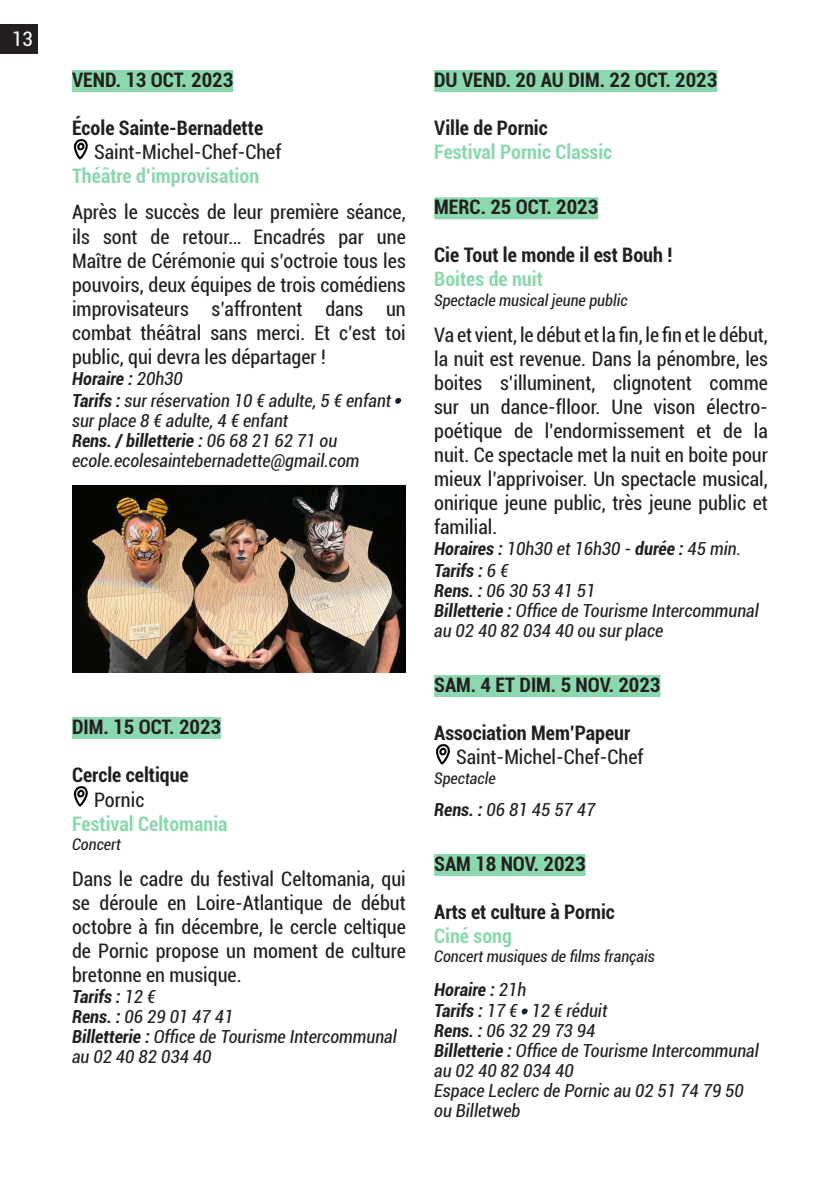
<style>
.page{position:relative;width:840px;height:1191px;background:#fff}
.page>*{position:absolute;margin:0;border:0;box-sizing:border-box;transform-origin:0 0}
.t1{font:condensed 20px/24px "Roboto";color:#231f20;text-align:justify}
.t2{font:700 condensed 20px "Roboto";color:#231f20}
.t3{font:700 condensed 20px "Roboto";color:#8cd8ae}
.t4{font:condensed 20px "Roboto";color:#fff}
.t5{font:italic condensed 18px/20px "Roboto";color:#231f20}
.t6{font:italic 700 condensed 18px "Roboto";color:#231f20}
.t7{font:italic condensed 16px "Roboto";color:#231f20}
.s1{font-weight:400}
.s2{font-weight:700}
</style>
<div class="page">
<div style="left:0;top:24px;width:38px;height:30px;background:#231f20"></div>
<div style="left:72px;top:70px;width:161px;height:22px;background:#8cd8ae"></div>
<div style="left:72px;top:717px;width:149px;height:22px;background:#8cd8ae"></div>
<svg style="left:74px;top:139px;width:14px;height:20px"></svg>
<svg style="left:395px;top:398px;width:6px;height:6px"></svg>
<svg style="left:74px;top:786px;width:14px;height:20px"></svg>
<div style="left:434px;top:70px;width:283px;height:22px;background:#8cd8ae"></div>
<div style="left:434px;top:197px;width:164px;height:22px;background:#8cd8ae"></div>
<div style="left:434px;top:675px;width:226px;height:22px;background:#8cd8ae"></div>
<div style="left:434px;top:854px;width:151px;height:22px;background:#8cd8ae"></div>
<svg style="left:436px;top:744px;width:13px;height:20px"></svg>
<svg style="left:521px;top:1008px;width:6px;height:6px"></svg>
<img style="left:72px;top:485px;width:333px;height:187px">
<p class="t4" style="left:12px;top:25px;width:22px">13</p>
<p class="t2" style="left:72px;top:66px;width:163px">VEND. 13 OCT. 2023</p>
<p class="t2" style="left:72px;top:114px;width:192px">École Sainte-Bernadette</p>
<p class="t1" style="left:94px;top:140px;width:189px">Saint-Michel-Chef-Chef</p>
<p class="t3" style="left:72px;top:162px;width:188px">Théâtre d’improvisation</p>
<p class="t1" style="left:72px;top:200px;width:335px">Après le succès de leur première séance, ils sont de retour… Encadrés par une Maître de Cérémonie qui s’octroie tous les pouvoirs, deux équipes de trois comédiens improvisateurs s’affrontent dans un combat théâtral sans merci. Et c’est toi public, qui devra les départager !</p>
<p class="t6" style="left:72px;top:366px;width:112px">Horaire : <span class="s1">20h30</span></p>
<p class="t5" style="left:72px;top:390px;width:320px"><span class="s2">Tarifs :</span> sur réservation 10 € adulte, 5 € enfant sur place 8 € adulte, 4 € enfant</p>
<p class="t6" style="left:72px;top:428px;width:266px">Rens. / billetterie : <span class="s1">06 68 21 62 71 ou</span></p>
<p class="t5" style="left:72px;top:450px;width:289px">ecole.ecolesaintebernadette@gmail.com</p>
<p class="t2" style="left:72px;top:713px;width:150px">DIM. 15 OCT. 2023</p>
<p class="t2" style="left:72px;top:761px;width:118px">Cercle celtique</p>
<p class="t1" style="left:94px;top:786px;width:52px">Pornic</p>
<p class="t3" style="left:72px;top:809px;width:157px">Festival Celtomania</p>
<p class="t7" style="left:72px;top:833px;width:50px">Concert</p>
<p class="t1" style="left:72px;top:866px;width:335px">Dans le cadre du festival Celtomania, qui se déroule en Loire-Atlantique de début octobre à fin décembre, le cercle celtique de Pornic propose un moment de culture bretonne en musique.</p>
<p class="t6" style="left:72px;top:984px;width:85px">Tarifs : <span class="s1">12 €</span></p>
<p class="t5" style="left:72px;top:1006px;width:163px"><span class="s2">Rens. :</span> 06 29 01 47 41</p>
<p class="t5" style="left:72px;top:1026px;width:326px"><span class="s2">Billetterie :</span> Office de Tourisme Intercommunal au 02 40 82 034 40</p>
<p class="t2" style="left:434px;top:66px;width:284px">DU VEND. 20 AU DIM. 22 OCT. 2023</p>
<p class="t2" style="left:434px;top:114px;width:115px">Ville de Pornic</p>
<p class="t3" style="left:434px;top:138px;width:179px">Festival Pornic Classic</p>
<p class="t2" style="left:434px;top:193px;width:165px">MERC. 25 OCT. 2023</p>
<p class="t2" style="left:434px;top:241px;width:239px">Cie Tout le monde il est Bouh !</p>
<p class="t3" style="left:434px;top:265px;width:110px">Boites de nuit</p>
<p class="t7" style="left:434px;top:289px;width:195px">Spectacle musical jeune public</p>
<p class="t1" style="left:434px;top:322px;width:335px">Va et vient, le début et la fin, le fin et le début, la nuit est revenue. Dans la pénombre, les boites s’illuminent, clignotent comme sur un dance-flloor. Une vison électro&shy;poétique de l’endormissement et de la nuit. Ce spectacle met la nuit en boite pour mieux l’apprivoiser. Un spectacle musical, onirique jeune public, très jeune public et familial.</p>
<p class="t5" style="left:434px;top:538px;width:308px"><span class="s2">Horaires :</span> 10h30 et 16h30 - <span class="s2">durée :</span> 45 min.</p>
<p class="t6" style="left:434px;top:558px;width:76px">Tarifs : <span class="s1">6 €</span></p>
<p class="t5" style="left:434px;top:580px;width:163px"><span class="s2">Rens. :</span> 06 30 53 41 51</p>
<p class="t5" style="left:434px;top:600px;width:326px"><span class="s2">Billetterie :</span> Office de Tourisme Intercommunal au 02 40 82 034 40 ou sur place</p>
<p class="t2" style="left:434px;top:671px;width:228px">SAM. 4 ET DIM. 5 NOV. 2023</p>
<p class="t2" style="left:434px;top:719px;width:197px">Association Mem’Papeur</p>
<p class="t1" style="left:456px;top:744px;width:189px">Saint-Michel-Chef-Chef</p>
<p class="t7" style="left:434px;top:767px;width:63px">Spectacle</p>
<p class="t5" style="left:434px;top:798px;width:163px"><span class="s2">Rens. :</span> 06 81 45 57 47</p>
<p class="t2" style="left:434px;top:849px;width:153px">SAM 18 NOV. 2023</p>
<p class="t2" style="left:434px;top:897px;width:182px">Arts et culture à Pornic</p>
<p class="t3" style="left:434px;top:921px;width:79px">Ciné song</p>
<p class="t7" style="left:434px;top:945px;width:222px">Concert musiques de films français</p>
<p class="t6" style="left:434px;top:976px;width:94px">Horaire : <span class="s1">21h</span></p>
<p class="t5" style="left:434px;top:1000px;width:175px"><span class="s2">Tarifs :</span> 17 € 12 € réduit</p>
<p class="t5" style="left:434px;top:1020px;width:163px"><span class="s2">Rens. :</span> 06 32 29 73 94</p>
<p class="t5" style="left:434px;top:1040px;width:326px"><span class="s2">Billetterie :</span> Office de Tourisme Intercommunal au 02 40 82 034 40</p>
<p class="t5" style="left:434px;top:1080px;width:311px">Espace Leclerc de Pornic au 02 51 74 79 50</p>
<p class="t5" style="left:434px;top:1100px;width:88px">ou Billetweb</p>
</div>
